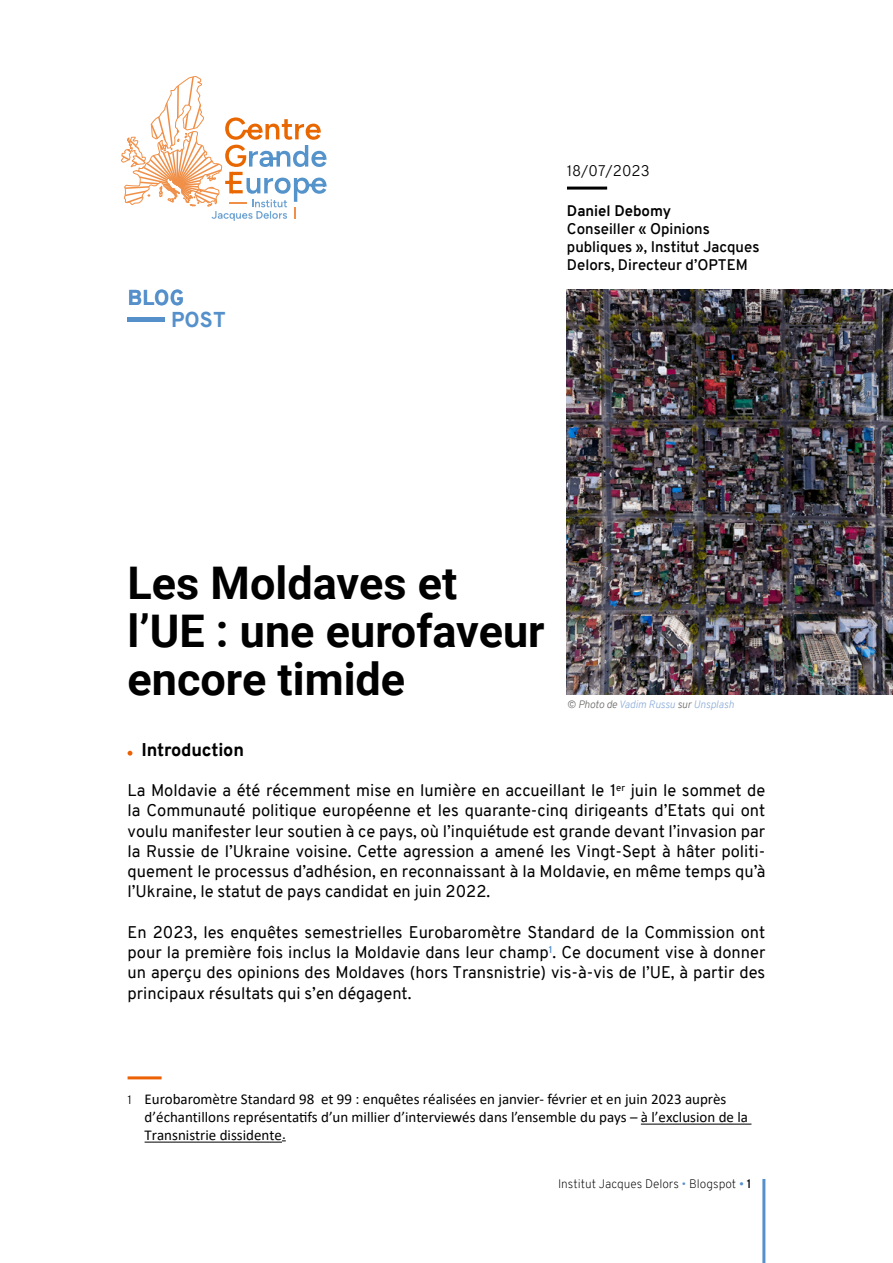
<style>
.page{position:relative;width:893px;height:1263px;background:#fff}
.page>*{position:absolute;margin:0;border:0;box-sizing:border-box;transform-origin:0 0}
.t1{font:700 45px/48px "Roboto";color:#000}
.t2{font:800 21px "Overpass";letter-spacing:.01em;color:#5690cb}
.t3{font:800 18px "Overpass";letter-spacing:-.01em;color:#000}
.t4{font:16.5px/20.2px "Overpass";color:#000;text-align:justify}
.t5{font:15px/18px "Calibri";color:#000}
.t6{font:600 15px/18px "Overpass";color:#000}
.t7{font:700 15px "Overpass";color:#000}
.t8{font:300 15px "Overpass";color:#000}
.t9{font:200 12px "Overpass";color:#000}
.t10{font:italic 300 10.5px "Overpass";letter-spacing:-.01em;color:#91b0dc}
.s1{color:#6f6f6e}
.s2{font-family:"Overpass";font-weight:300;font-size:12px}
.s3{color:#5690cb}
.s4{font-weight:300;color:#5690cb}
.s5{font-weight:600}
</style>
<div class="page">
<hr style="left:762px;top:1179px;width:3px;height:84px;background:#5690cb">
<svg style="left:121px;top:76px;width:206px;height:145px"></svg>
<div style="left:128px;top:317px;width:37px;height:5px;background:#5690cb"></div>
<hr style="left:567px;top:187px;width:40px;height:3px;background:#000">
<svg style="left:128px;top:751px;width:4px;height:5px"></svg>
<hr style="left:128px;top:1076px;width:34px;height:3px;background:#eb6104">
<hr style="left:641px;top:1123px;width:110px;height:1px;background:#000">
<hr style="left:145px;top:1141px;width:137px;height:1px;background:#000">
<img style="left:567px;top:290px;width:326px;height:405px">
<p class="t2" style="left:128px;top:283px;width:58px">BLOG</p>
<p class="t2" style="left:171px;top:305px;width:56px">POST</p>
<p class="t8" style="left:567px;top:160px;width:84px">18/07/2023</p>
<p class="t7" style="left:567px;top:200px;width:106px">Daniel Debomy</p>
<p class="t6" style="left:567px;top:219px;width:194px">Conseiller « Opinions publiques », Institut Jacques<br>Delors, Directeur d’OPTEM</p>
<h1 class="t1" style="left:128px;top:557px;width:419px">Les Moldaves et l’UE : une eurofaveur encore timide</h1>
<p class="t10" style="left:567px;top:697px;width:169px"><span class="s1">© Photo de</span> Vadim Russu <span class="s1">sur</span> Unsplash</p>
<p class="t3" style="left:141px;top:736px;width:104px">Introduction</p>
<p class="t4" style="left:128px;top:780px;width:639px">La Moldavie a été récemment mise en lumière en accueillant le 1<sup>er</sup> juin le sommet de la Communauté politique européenne et les quarante-cinq dirigeants d’Etats qui ont voulu manifester leur soutien à ce pays, où l’inquiétude est grande devant l’invasion par la Russie de l’Ukraine voisine. Cette agression a amené les Vingt-Sept à hâter politi&shy;quement le processus d’adhésion, en reconnaissant à la Moldavie, en même temps qu’à l’Ukraine, le statut de pays candidat en juin 2022.</p>
<p class="t4" style="left:128px;top:922px;width:639px">En 2023, les enquêtes semestrielles Eurobaromètre Standard de la Commission ont pour la première fois inclus la Moldavie dans leur champ<sup>1</sup>. Ce document vise à donner un aperçu des opinions des Moldaves (hors Transnistrie) vis-à-vis de l’UE, à partir des principaux résultats qui s’en dégagent.</p>
<p class="t5" style="left:145px;top:1090px;width:605px;text-indent:-17px"><span class="s2">1</span> Eurobaromètre Standard 98 et 99 : enquêtes réalisées en janvier- février et en juin 2023 auprès d’échantillons représentatifs d’un millier d’interviewés dans l’ensemble du pays – à l’exclusion de la<br>Transnistrie dissidente.</p>
<p class="t9" style="left:558px;top:1175px;width:195px">Institut Jacques Delors <span class="s3">•</span> Blogspot <span class="s4">•</span> <span class="s5">1</span></p>
</div>
